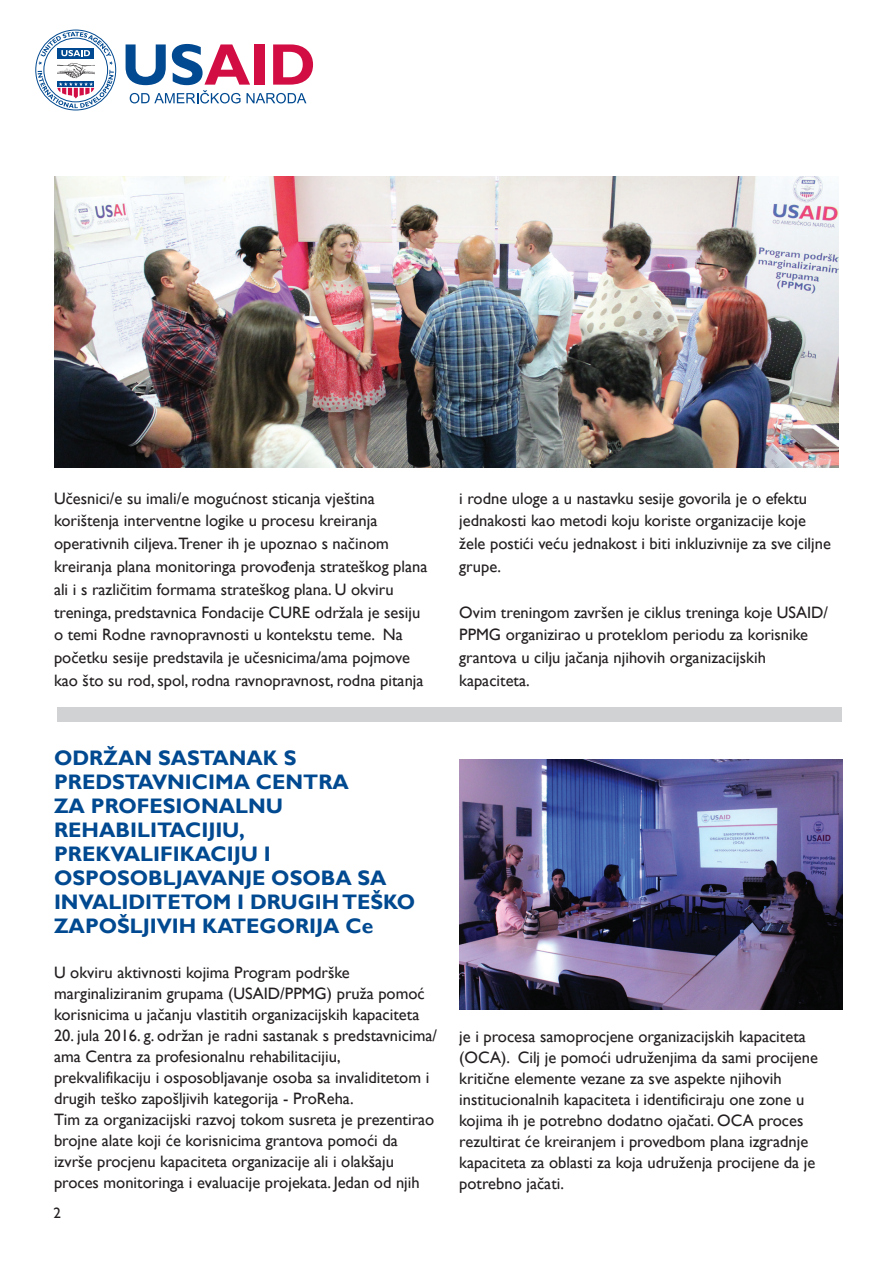
<style>
.page{position:relative;width:893px;height:1263px;background:#fff}
.page>*{position:absolute;margin:0;border:0;box-sizing:border-box;transform-origin:0 0}
.t1{font:700 21px/24px "Gill Sans";color:#014990}
.t2{font:16.5px/21px "Gill Sans";color:#231f20}
.t3{font:15px "Gill Sans";color:#231f20}
.s1{color:#fff}
</style>
<div class="page">
<div style="left:35px;top:30px;width:81px;height:80px;border:1px solid #014990;border-radius:50%"></div>
<svg style="left:38px;top:32px;width:76px;height:76px"></svg>
<svg style="left:126px;top:44px;width:187px;height:59px"></svg>
<img style="left:54px;top:176px;width:785px;height:292px">
<img style="left:459px;top:760px;width:383px;height:249px">
<div style="left:57px;top:707px;width:785px;height:15px;background:#d1d2d4"></div>
<p class="t2" style="left:54px;top:487px;width:375px;line-height:22.8px">Učesnici/e su imali/e mogućnost sticanja vještina korištenja interventne logike u procesu kreiranja operativnih ciljeva.Trener ih je upoznao s načinom kreiranja plana monitoringa provođenja strateškog plana ali i s različitim formama strateškog plana. U okviru treninga, predstavnica Fondacije CURE održala je sesiju o temi Rodne ravnopravnosti u kontekstu teme. Na početku sesije predstavila je učesnicima/ama pojmove kao što su rod, spol, rodna ravnopravnost, rodna pitanja</p>
<p class="t2" style="left:459px;top:487px;width:373px;line-height:22.8px">i rodne uloge a u nastavku sesije govorila je o efektu jednakosti kao metodi koju koriste organizacije koje žele postići veću jednakost i biti inkluzivnije za sve ciljne grupe.</p>
<p class="t2" style="left:459px;top:601px;width:370px;line-height:22.8px">Ovim treningom završen je ciklus treninga koje USAID/ PPMG organizirao u proteklom periodu za korisnike grantova u cilju jačanja njihovih organizacijskih kapaciteta.</p>
<p class="t1" style="left:54px;top:747px;width:382px">ODRŽAN SASTANAK S<br>PREDSTAVNICIMA CENTRA<br>ZA PROFESIONALNU<br>REHABILITACIJIU,<br>PREKVALIFIKACIJU I<br>OSPOSOBLJAVANJE OSOBA SA<br>INVALIDITETOM I DRUGIH TEŠKO<br>ZAPOŠLJIVIH KATEGORIJA Ce<span class="s1">ntar) i</span></p>
<p class="t2" style="left:54px;top:962px;width:372px">U okviru aktivnosti kojima Program podrške marginaliziranim grupama (USAID/PPMG) pruža pomoć korisnicima u jačanju vlastitih organizacijskih kapaciteta</p>
<p class="t2" style="left:54px;top:1025px;width:385px">20. jula 2016. g. održan je radni sastanak s predstavnicima/ ama Centra za profesionalnu rehabilitacijiu, prekvalifikaciju i osposobljavanje osoba sa invaliditetom i drugih teško zapošljivih kategorija - ProReha.<br>Tim za organizacijski razvoj tokom susreta je prezentirao brojne alate koji će korisnicima grantova pomoći da izvrše procjenu kapaciteta organizacije ali i olakšaju proces monitoringa i evaluacije projekata. Jedan od njih</p>
<p class="t2" style="left:459px;top:1026px;width:360px">je i procesa samoprocjene organizacijskih kapaciteta (OCA). Cilj je pomoći udruženjima da sami procijene kritične elemente vezane za sve aspekte njihovih institucionalnih kapaciteta i identificiraju one zone u kojima ih je potrebno dodatno ojačati. OCA proces rezultirat će kreiranjem i provedbom plana izgradnje kapaciteta za oblasti za koja udruženja procijene da je potrebno jačati.</p>
<p class="t3" style="left:53px;top:1204px;width:9px">2</p>
</div>
